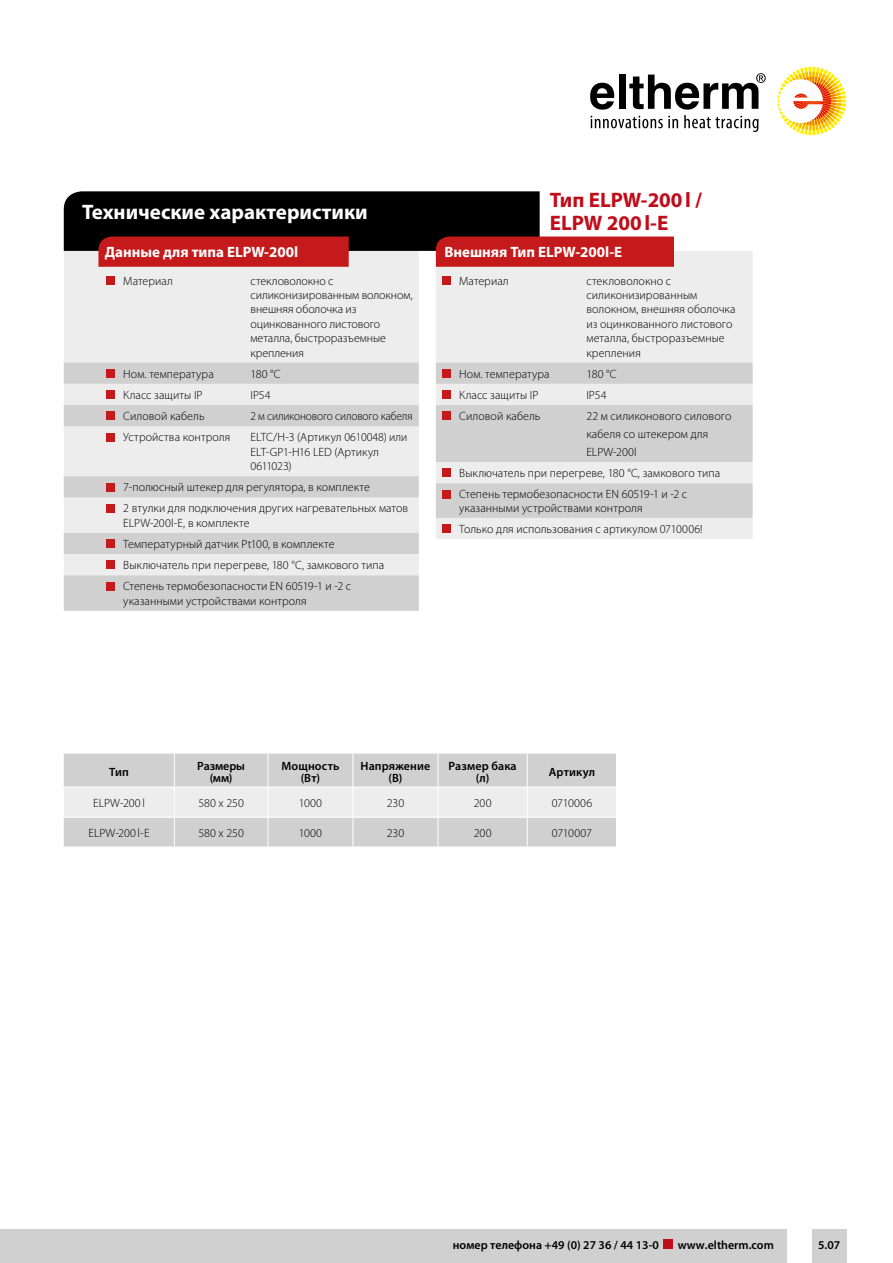
<style>
.page{position:relative;width:893px;height:1263px;background:#fff}
.page>*{position:absolute;margin:0;border:0;box-sizing:border-box;transform-origin:0 0}
.t1{font:700 21px "Myriad Pro";color:#fff}
.t2{font:700 21px/22.5px "Myriad Pro";color:#c10c1a}
.t3{font:700 15px "Myriad Pro";color:#fff}
.t4{font:300 12px/14.4px "Myriad Pro";color:#000}
.t5{font:600 12px/12px "Myriad Pro";color:#000;text-align:center}
.t6{font:300 12px "Myriad Pro";color:#000;scale:.95 1}
.t7{font:300 12px "Myriad Pro";letter-spacing:-.03em;color:#000}
</style>
<div class="page">
<svg style="left:778px;top:67px;width:68px;height:68px"></svg>
<svg style="left:590px;top:73px;width:176px;height:59px"></svg>
<div style="left:812px;top:1229px;width:34px;height:34px;background:#d0d0d0"></div>
<div style="left:0;top:1229px;width:787px;height:34px;background:#d0d0d0"></div>
<div style="left:664px;top:1239px;width:9px;height:10px;background:#c10c1a"></div>
<div style="left:64px;top:267px;width:355px;height:96px;background:#ededed"></div>
<svg style="left:64px;top:363px;width:355px;height:248px;background:#dfdede"></svg>
<div style="left:106px;top:276px;width:8px;height:9px;background:#c51a1b"></div>
<div style="left:106px;top:369px;width:8px;height:9px;background:#c51a1b"></div>
<div style="left:106px;top:390px;width:8px;height:9px;background:#c51a1b"></div>
<div style="left:106px;top:412px;width:8px;height:8px;background:#c51a1b"></div>
<div style="left:106px;top:433px;width:8px;height:8px;background:#c51a1b"></div>
<div style="left:106px;top:483px;width:8px;height:8px;background:#c51a1b"></div>
<div style="left:106px;top:504px;width:8px;height:8px;background:#c51a1b"></div>
<div style="left:106px;top:539px;width:8px;height:9px;background:#c51a1b"></div>
<div style="left:106px;top:561px;width:8px;height:8px;background:#c51a1b"></div>
<div style="left:106px;top:582px;width:8px;height:8px;background:#c51a1b"></div>
<div style="left:436px;top:251px;width:317px;height:288px;background:#ededed"></div>
<svg style="left:436px;top:363px;width:317px;height:155px;background:#d7d7d7"></svg>
<div style="left:442px;top:276px;width:8px;height:9px;background:#c51a1b"></div>
<div style="left:442px;top:369px;width:8px;height:9px;background:#c51a1b"></div>
<div style="left:442px;top:390px;width:8px;height:9px;background:#c51a1b"></div>
<div style="left:442px;top:412px;width:8px;height:8px;background:#c51a1b"></div>
<div style="left:442px;top:469px;width:8px;height:8px;background:#c51a1b"></div>
<div style="left:442px;top:490px;width:8px;height:8px;background:#c51a1b"></div>
<div style="left:442px;top:525px;width:8px;height:8px;background:#c51a1b"></div>
<svg style="left:64px;top:191px;width:610px;height:76px;background:#6c3536"></svg>
<div style="left:64px;top:754px;width:552px;height:33px;background:#d0d0d0"></div>
<svg style="left:64px;top:788px;width:552px;height:59px;background:#dfdfdf"></svg>
<hr style="left:174px;top:753px;width:1px;height:34px;background:#fff">
<hr style="left:267px;top:753px;width:1px;height:34px;background:#fff">
<hr style="left:353px;top:753px;width:1px;height:34px;background:#fff">
<hr style="left:438px;top:753px;width:1px;height:34px;background:#fff">
<hr style="left:527px;top:753px;width:1px;height:34px;background:#fff">
<h1 class="t2" style="left:550px;top:188px;width:154px">Тип ELPW-200l /<br>ELPW 200l-E</h1>
<h1 class="t1" style="left:82px;top:198px;width:287px">Технические характеристики</h1>
<p class="t3" style="left:105px;top:242px;width:195px">Данные для типа ELPW-200l</p>
<p class="t3" style="left:444px;top:242px;width:179px">Внешняя Тип ELPW-200l-E</p>
<p class="t4" style="left:123px;top:274px;width:51px">Материал</p>
<p class="t4" style="left:250px;top:274px;width:164px">стекловолокно с силиконизированным волокном, внешняя оболочка из оцинкованного листового металла, быстроразъемные крепления</p>
<p class="t4" style="left:123px;top:367px;width:92px">Ном. температура</p>
<p class="t4" style="left:250px;top:367px;width:32px">180 °C</p>
<p class="t4" style="left:123px;top:388px;width:81px">Класс защиты IP</p>
<p class="t4" style="left:250px;top:388px;width:22px">IP54</p>
<p class="t4" style="left:123px;top:409px;width:83px">Силовой кабель</p>
<p class="t6" style="left:250px;top:409px;width:172px">2 м силиконового силового кабеля</p>
<p class="t4" style="left:123px;top:430px;width:108px">Устройства контроля</p>
<p class="t4" style="left:250px;top:430px;width:158px">ELTC/H-3 (Артикул 0610048) или<br>ELT-GP1-H16 LED (Артикул<br>0611023)</p>
<p class="t4" style="left:123px;top:477px;width:286px;line-height:21.3px">7-полюсный штекер для регулятора, в комплекте<br>2 втулки для подключения других нагревательных матов</p>
<p class="t4" style="left:123px;top:512px;width:262px;line-height:21.1px">ELPW-200l-E, в комплекте<br>Температурный датчик Pt100, в комплекте Выключатель при перегреве, 180 °C, замкового типа Степень термобезопасности EN 60519-1 и -2 с</p>
<p class="t4" style="left:123px;top:594px;width:185px">указанными устройствами контроля</p>
<p class="t4" style="left:459px;top:274px;width:51px">Материал</p>
<p class="t4" style="left:586px;top:274px;width:151px">стекловолокно с силиконизированным волокном, внешняя оболочка из оцинкованного листового металла, быстроразъемные крепления</p>
<p class="t4" style="left:459px;top:367px;width:92px">Ном. температура</p>
<p class="t4" style="left:586px;top:367px;width:32px">180 °C</p>
<p class="t4" style="left:459px;top:388px;width:81px">Класс защиты IP</p>
<p class="t4" style="left:586px;top:388px;width:22px">IP54</p>
<p class="t4" style="left:459px;top:409px;width:83px">Силовой кабель</p>
<p class="t4" style="left:586px;top:407px;width:146px;line-height:18px">22 м силиконового силового кабеля со штекером для<br>ELPW-200l</p>
<p class="t4" style="left:459px;top:463px;width:262px;line-height:21.3px">Выключатель при перегреве, 180 °C, замкового типа<br>Степень термобезопасности EN 60519-1 и -2 с</p>
<p class="t4" style="left:459px;top:498px;width:245px;line-height:21px">указанными устройствами контроля<br>Только для использования с артикулом 0710006!</p>
<p class="t5" style="left:109px;top:765px;width:21px">Тип</p>
<p class="t5" style="left:197px;top:759px;width:49px">Размеры (мм)</p>
<p class="t5" style="left:281px;top:759px;width:59px">Мощность (Вт)</p>
<p class="t5" style="left:360px;top:759px;width:71px">Напряжение (B)</p>
<p class="t5" style="left:449px;top:759px;width:70px">Размер бака (л)</p>
<p class="t5" style="left:549px;top:765px;width:48px">Артикул</p>
<p class="t4" style="left:93px;top:796px;width:53px">ELPW-200 l</p>
<p class="t4" style="left:198px;top:796px;width:47px">580 x 250</p>
<p class="t4" style="left:299px;top:796px;width:25px">1000</p>
<p class="t4" style="left:387px;top:796px;width:19px">230</p>
<p class="t4" style="left:474px;top:796px;width:19px">200</p>
<p class="t4" style="left:552px;top:796px;width:42px">0710006</p>
<p class="t4" style="left:88px;top:826px;width:63px">ELPW-200 l-E</p>
<p class="t4" style="left:198px;top:826px;width:47px">580 x 250</p>
<p class="t4" style="left:299px;top:826px;width:25px">1000</p>
<p class="t4" style="left:387px;top:826px;width:19px">230</p>
<p class="t4" style="left:474px;top:826px;width:19px">200</p>
<p class="t7" style="left:552px;top:826px;width:41px">0710007</p>
<p class="t5" style="left:453px;top:1238px;width:208px">номер телефона +49 (0) 27 36 / 44 13-0</p>
<p class="t5" style="left:678px;top:1238px;width:97px">www.eltherm.com</p>
<p class="t5" style="left:818px;top:1238px;width:24px">5.07</p>
</div>
